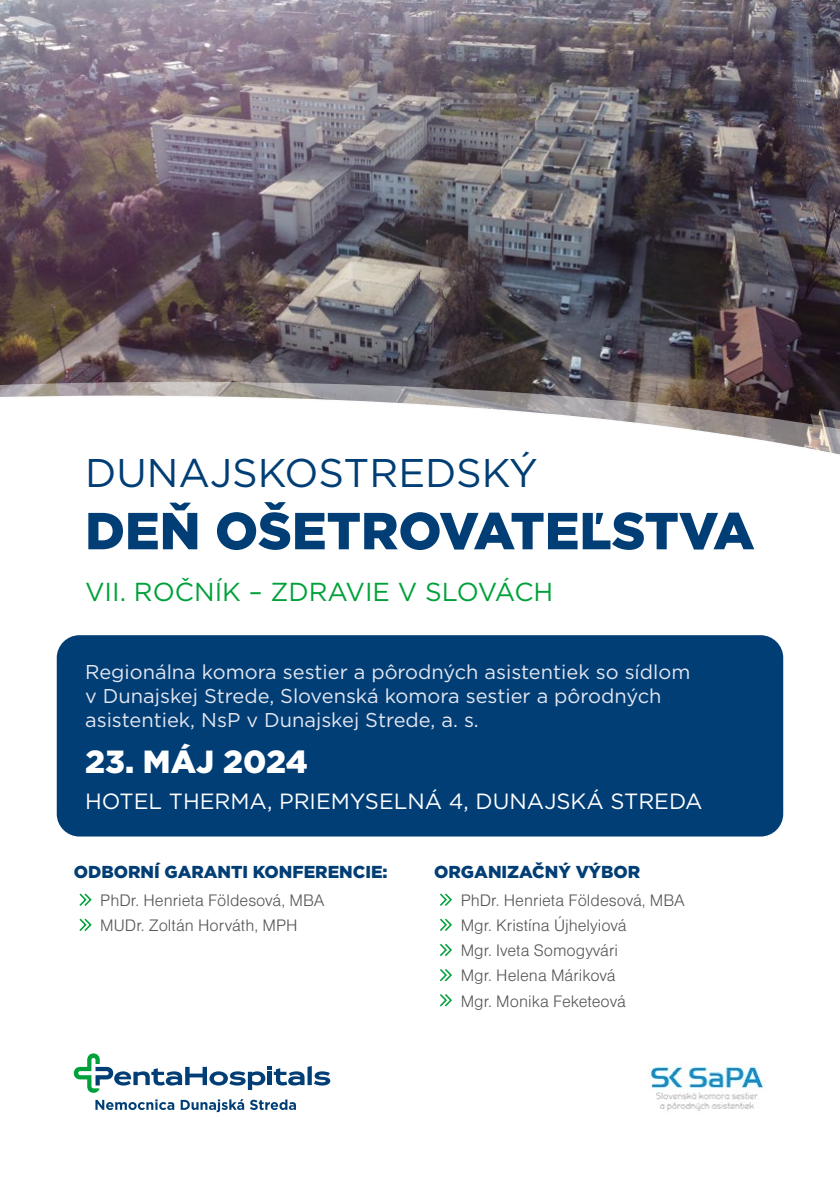
<style>
.page{position:relative;width:840px;height:1191px;background:#fff}
.page>*{position:absolute;margin:0;border:0;box-sizing:border-box;transform-origin:0 0}
.t1{font:900 52px "Gotham";color:#003e75}
.t2{font:40px "Gotham";color:#003e75}
.t3{font:900 32px "Gotham";color:#fff}
.t4{font:26px "Gotham";color:#00a13a}
.t5{font:22px "Gotham";color:#fff}
.t6{font:20px/24px "Gotham";color:#e4e6f1}
.t7{font:17.2px/25.2px "Nimbus Sans DOT Ligh";color:#575756}
.t8{font:900 17.2px "Gotham";color:#003e75}
</style>
<div class="page">
<div style="left:57px;top:635px;width:725px;height:201px;background:#003e75;border-radius:23px"></div>
<img style="left:647px;top:1064px;width:118px;height:47px">
<svg style="left:95px;top:1099px;width:79px;height:11px"></svg>
<svg style="left:180px;top:1099px;width:64px;height:13px"></svg>
<svg style="left:250px;top:1099px;width:46px;height:11px"></svg>
<svg style="left:74px;top:1053px;width:256px;height:39px"></svg>
<svg style="left:79px;top:893px;width:13px;height:13px"></svg>
<svg style="left:79px;top:918px;width:13px;height:13px"></svg>
<svg style="left:440px;top:893px;width:12px;height:13px"></svg>
<svg style="left:440px;top:918px;width:12px;height:13px"></svg>
<svg style="left:439px;top:944px;width:13px;height:13px"></svg>
<svg style="left:439px;top:969px;width:13px;height:13px"></svg>
<svg style="left:439px;top:994px;width:13px;height:13px"></svg>
<img style="left:0;top:0;width:839px;height:382px">
<svg style="left:0;top:382px;width:839px;height:73px"></svg>
<h2 class="t2" style="left:85px;top:451px;width:454px">DUNAJSKOSTREDSKÝ</h2>
<h1 class="t1" style="left:85px;top:501px;width:670px">DEŇ OŠETROVATEĽSTVA</h1>
<h3 class="t4" style="left:85px;top:577px;width:469px">VII. ROČNÍK – ZDRAVIE V SLOVÁCH</h3>
<p class="t6" style="left:85px;top:659px;width:606px">Regionálna komora sestier a pôrodných asistentiek so sídlom v Dunajskej Strede, Slovenská komora sestier a pôrodných asistentiek, NsP v Dunajskej Strede, a. s.</p>
<h3 class="t3" style="left:85px;top:743px;width:224px">23. MÁJ 2024</h3>
<p class="t5" style="left:85px;top:789px;width:618px">HOTEL THERMA, PRIEMYSELNÁ 4, DUNAJSKÁ STREDA</p>
<p class="t8" style="left:74px;top:862px;width:315px">ODBORNÍ GARANTI KONFERENCIE:</p>
<p class="t8" style="left:434px;top:862px;width:207px">ORGANIZAČNÝ VÝBOR</p>
<p class="t7" style="left:100px;top:887px;width:226px">PhDr. Henrieta Földesová, MBA<br>MUDr. Zoltán Horváth, MPH</p>
<p class="t7" style="left:460px;top:887px;width:226px">PhDr. Henrieta Földesová, MBA<br>Mgr. Kristína Újhelyiová<br>Mgr. Iveta Somogyvári<br>Mgr. Helena Máriková<br>Mgr. Monika Feketeová</p>
</div>
